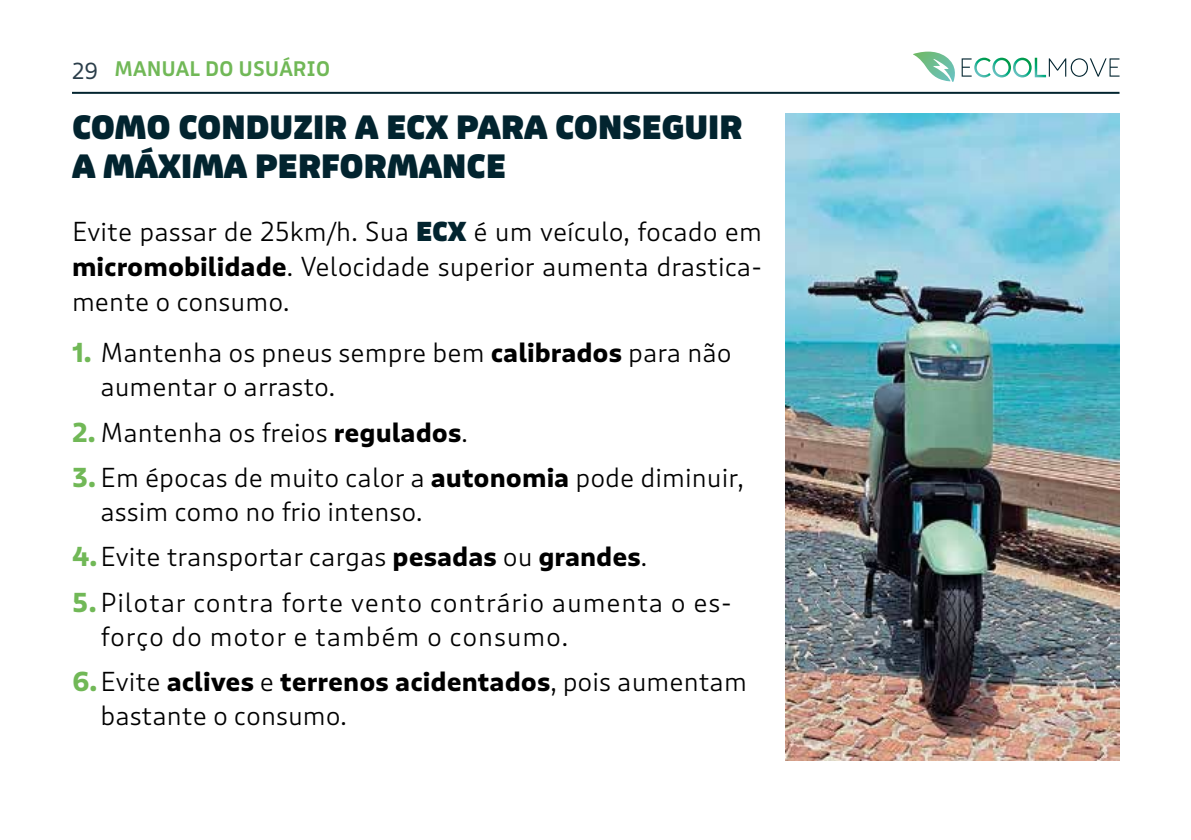
<style>
.page{position:relative;width:1191px;height:840px;background:#fff}
.page>*{position:absolute;margin:0;border:0;box-sizing:border-box;transform-origin:0 0}
.t1{font:900 32px/38.4px "Puffin Display";color:#02242f}
.t2{font:300 26px/35px "Puffin";color:#000}
.t3{font:300 26px/45.4px "Puffin";letter-spacing:.025em;color:#000}
.t4{font:300 26px/45.4px "Puffin";letter-spacing:.03em;color:#000}
.t5{font:600 20px "Puffin";color:#71b857}
.s1{font-family:"Puffin Display";font-weight:400;font-size:22px;color:#2b3e4a}
.s2{font-weight:900;color:#02242f}
.s3{font-weight:700}
.s4{font-weight:700;color:#71b857}
</style>
<div class="page">
<hr style="left:72px;top:92px;width:1047px;height:2px;background:#02242f">
<svg style="left:913px;top:52px;width:206px;height:30px"></svg>
<img style="left:786px;top:113px;width:333px;height:647px">
<p class="t5" style="left:72px;top:57px;width:260px"><span class="s1">29</span> MANUAL DO USUÁRIO</p>
<p class="t1" style="left:72px;top:109px;width:672px">COMO CONDUZIR A ECX PARA CONSEGUIR<br>A MÁXIMA PERFORMANCE</p>
<p class="t2" style="left:72px;top:215px;width:691px;text-align:justify">Evite passar de 25km/h. Sua <span class="s2">ECX</span> é um veículo, focado em <span class="s3">micromobilidade</span>. Velocidade superior aumenta drastica&shy;mente o consumo.</p>
<p class="t2" style="left:100px;top:336px;width:633px;line-height:34px;text-indent:-28px"><span class="s4">1.</span> Mantenha os pneus sempre bem <span class="s3">calibrados</span> para não aumentar o arrasto.</p>
<p class="t2" style="left:72px;top:415px;width:397px"><span class="s4">2.</span> Mantenha os freios <span class="s3">regulados</span>.</p>
<p class="t2" style="left:100px;top:461px;width:645px;line-height:34px;text-indent:-28px"><span class="s4">3.</span> Em épocas de muito calor a <span class="s3">autonomia</span> pode diminuir, assim como no frio intenso.</p>
<p class="t3" style="left:72px;top:534px;width:661px"><span class="s4">4.</span>Evite transportar cargas <span class="s3">pesadas</span> ou <span class="s3">grandes</span>.<br><span class="s4">5.</span>Pilotar contra forte vento contrário aumenta o es-</p>
<p class="t4" style="left:72px;top:614px;width:676px;text-indent:28px">forço do motor e também o consumo.<br><span class="s4">6.</span>Evite <span class="s3">aclives</span> e <span class="s3">terrenos acidentados</span>, pois aumentam</p>
<p class="t2" style="left:100px;top:698px;width:248px">bastante o consumo.</p>
</div>
